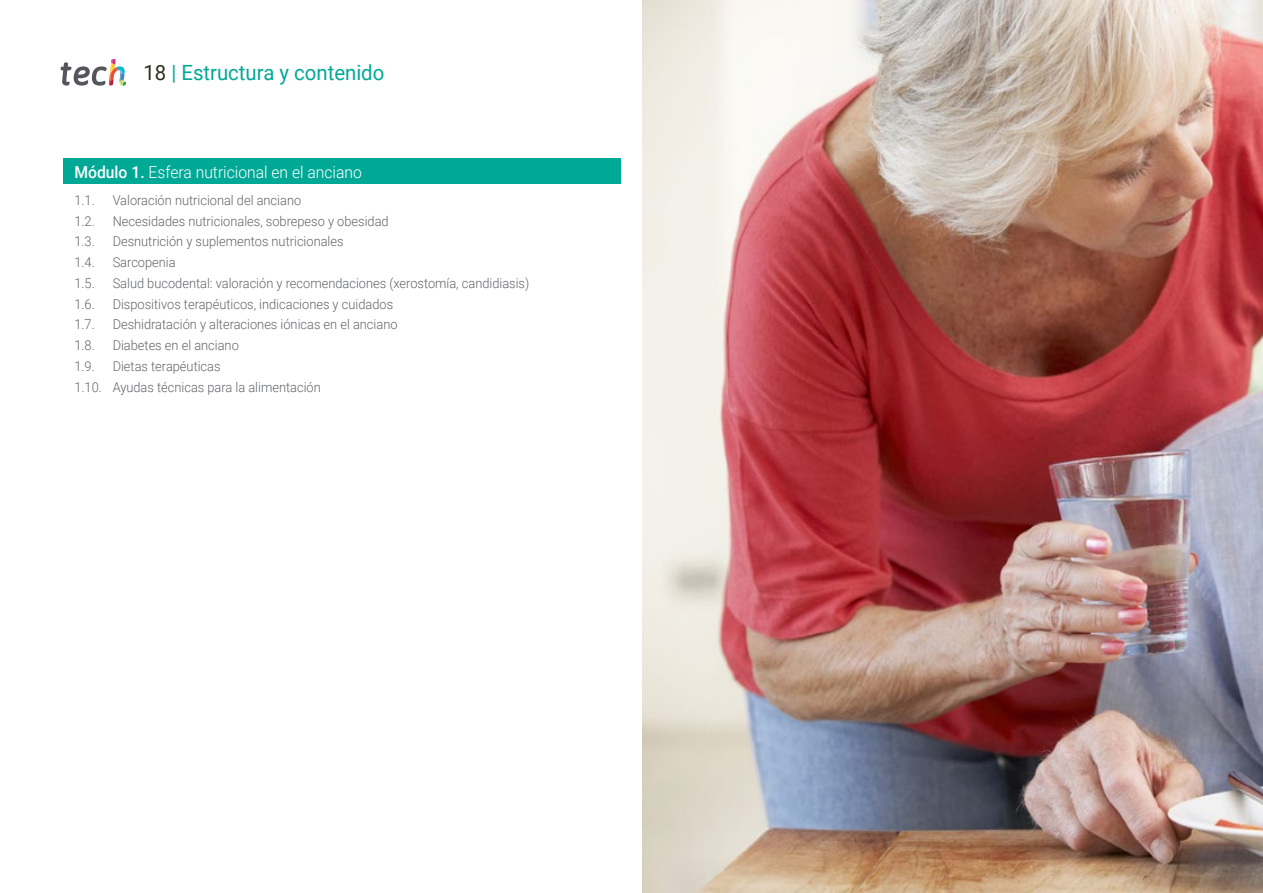
<style>
.page{position:relative;width:1263px;height:893px;background:#fff}
.page>*{position:absolute;margin:0;border:0;box-sizing:border-box;transform-origin:0 0}
.t1{font:21px "Roboto";color:#00a996}
.t2{font:300 16.5px "Roboto";color:#fff;scale:.95 1}
.t3{font:300 13.5px/20.7px "Roboto";color:#61646a;scale:.95 1}
.s1{color:#312e20}
.s2{font-weight:500}
</style>
<div class="page">
<div style="left:63px;top:159px;width:558px;height:25px;background:#00a996"></div>
<img style="left:642px;top:0;width:621px;height:893px">
<svg style="left:61px;top:59px;width:65px;height:27px"></svg>
<h1 class="t1" style="left:144px;top:57px;width:242px"><span class="s1">18</span> | Estructura y contenido</h1>
<p class="t2" style="left:74px;top:160px;width:304px"><span class="s2">Módulo 1.</span> Esfera nutricional en el anciano</p>
<p class="t3" style="left:74px;top:189px;width:23px">1.1.</p>
<p class="t3" style="left:113px;top:189px;width:200px">Valoración nutricional del anciano</p>
<p class="t3" style="left:74px;top:210px;width:23px">1.2.</p>
<p class="t3" style="left:113px;top:210px;width:292px">Necesidades nutricionales, sobrepeso y obesidad</p>
<p class="t3" style="left:74px;top:231px;width:23px">1.3.</p>
<p class="t3" style="left:113px;top:231px;width:245px">Desnutrición y suplementos nutricionales</p>
<p class="t3" style="left:74px;top:251px;width:23px">1.4.</p>
<p class="t3" style="left:113px;top:251px;width:68px">Sarcopenia</p>
<p class="t3" style="left:74px;top:272px;width:23px">1.5.</p>
<p class="t3" style="left:113px;top:272px;width:440px">Salud bucodental: valoración y recomendaciones (xerostomía, candidiasis)</p>
<p class="t3" style="left:74px;top:293px;width:23px">1.6.</p>
<p class="t3" style="left:113px;top:293px;width:297px">Dispositivos terapéuticos, indicaciones y cuidados</p>
<p class="t3" style="left:74px;top:314px;width:23px">1.7.</p>
<p class="t3" style="left:113px;top:314px;width:301px">Deshidratación y alteraciones iónicas en el anciano</p>
<p class="t3" style="left:74px;top:334px;width:23px">1.8.</p>
<p class="t3" style="left:113px;top:334px;width:134px">Diabetes en el anciano</p>
<p class="t3" style="left:74px;top:355px;width:23px">1.9.</p>
<p class="t3" style="left:74px;top:355px;width:261px;text-indent:38px">Dietas terapéuticas<br>1.10. Ayudas técnicas para la alimentación</p>
</div>
